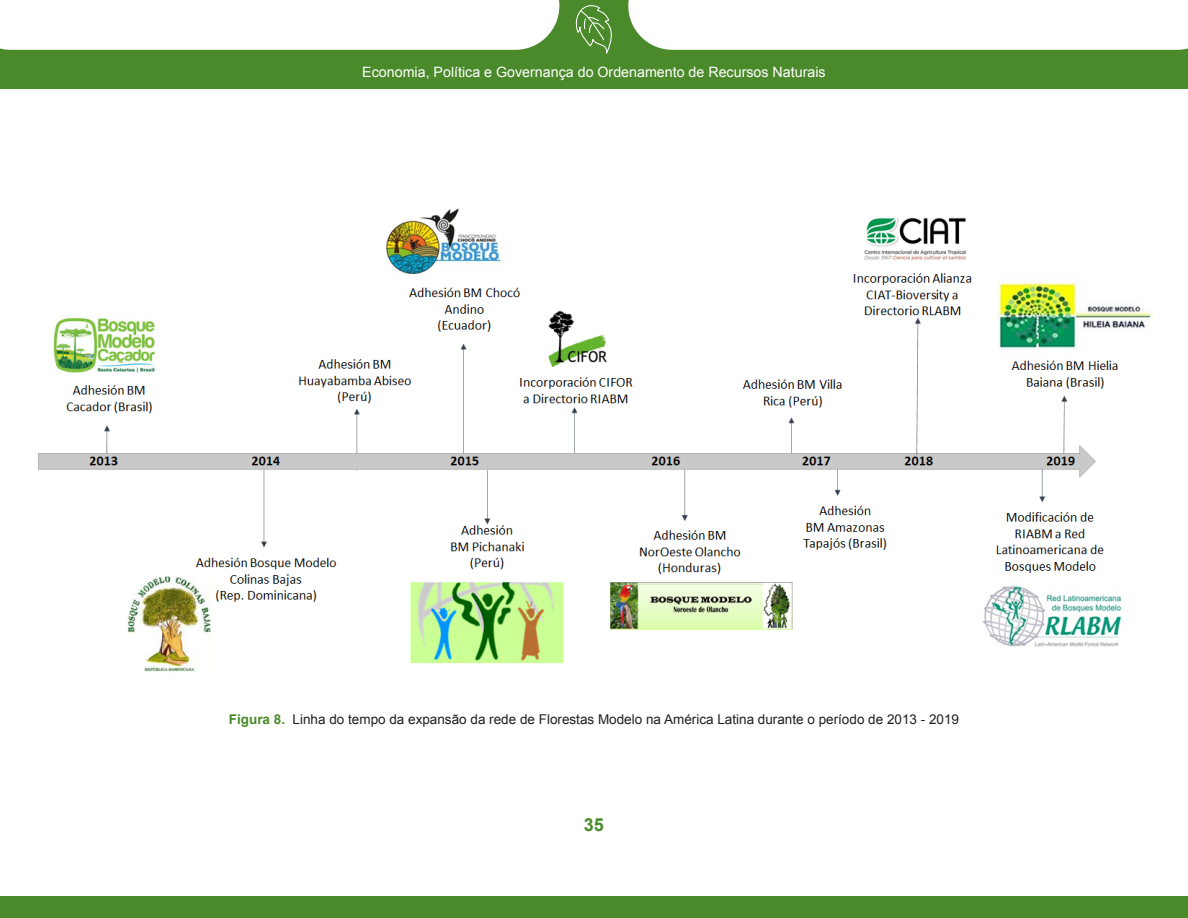
<style>
.page{position:relative;width:1188px;height:918px;background:#fff}
.page>*{position:absolute;margin:0;border:0;box-sizing:border-box;transform-origin:0 0}
.t1{font:700 18px "Arial";color:#4a8a2a}
.t2{font:14.25px "Arial";color:#fff}
.Figura{font:13.5px "Arial";color:#231f20}
.s1{font-weight:700;color:#4a8a2a}
</style>
<div class="page">
<div style="left:0;top:897px;width:1188px;height:21px;background:#4a8a2a"></div>
<div style="left:0;top:0;width:1187px;height:88px;background:#4a8a2a"></div>
<div style="left:0;top:0;width:559px;height:50px;background:#fff"></div>
<div style="left:628px;top:0;width:560px;height:50px;background:#fff"></div>
<svg style="left:575px;top:5px;width:37px;height:49px"></svg>
<img style="left:38px;top:208px;width:1115px;height:464px">
<p class="t2" style="left:362px;top:62px;width:465px">Economia, Política e Governança do Ordenamento de Recursos Naturais</p>
<p class="Figura" style="left:229px;top:711px;width:732px"><span class="s1">Figura 8.</span> Linha do tempo da expansão da rede de Florestas Modelo na América Latina durante o período de 2013 - 2019</p>
<h1 class="t1" style="left:584px;top:813px;width:22px">35</h1>
</div>
